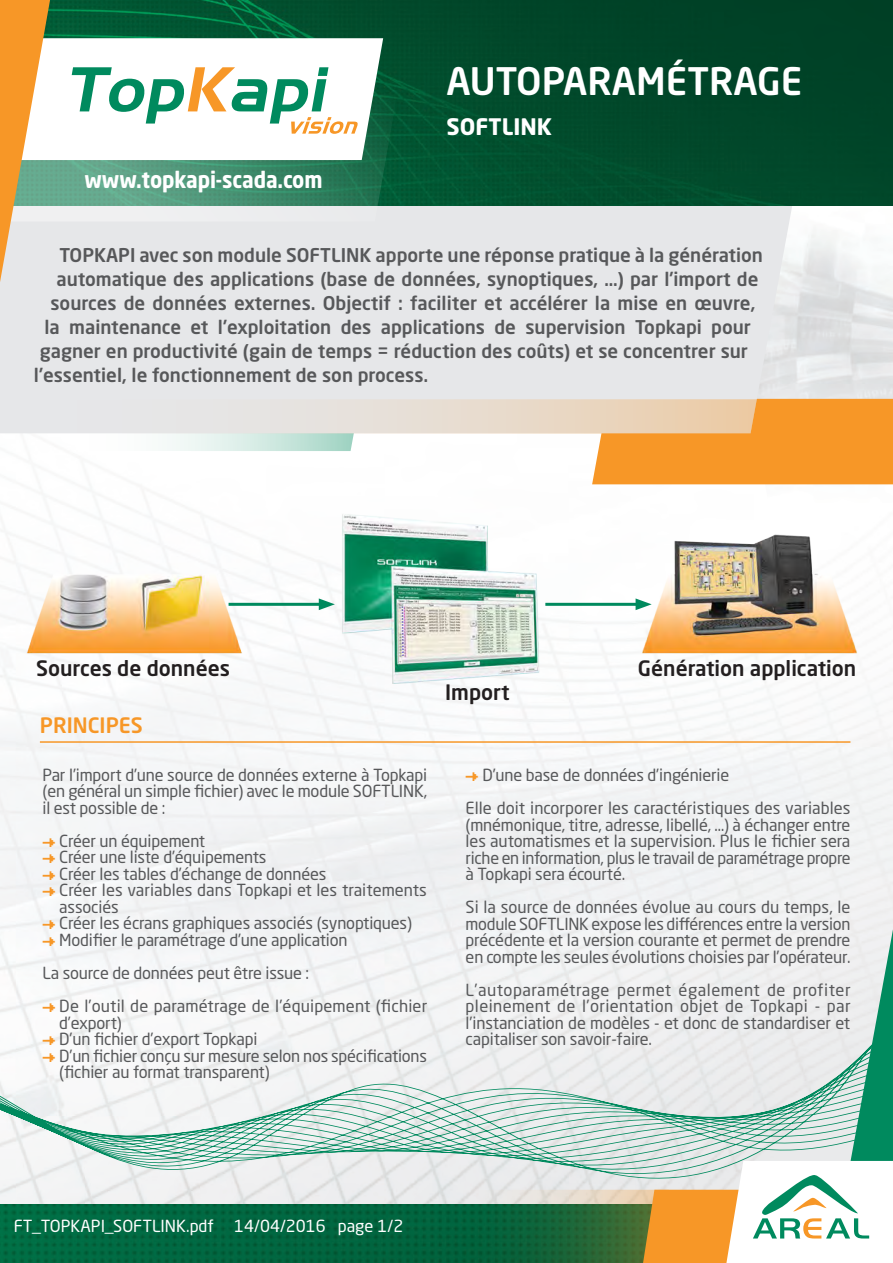
<style>
.page{position:relative;width:893px;height:1263px;background:#fff}
.page>*{position:absolute;margin:0;border:0;box-sizing:border-box;transform-origin:0 0}
.t1{font:500 37.5px "Neo Sans Std";color:#fff}
.t2{font:700 22.5px "Neo Sans Std";letter-spacing:-.005em;color:#fff;scale:.92 1}
.t3{font:700 22.5px "Neo Sans Std";letter-spacing:-.005em;color:#fff}
.t4{font:500 21px "Neo Sans Std";color:#231f20}
.t5{font:500 21px "Neo Sans Std";color:#f79727}
.t6{font:500 18.75px "Neo Sans Std";color:#57585a}
.t7{font:16.5px/16.5px "Neo Sans Std";letter-spacing:-.01em;color:#57585a;text-align:justify}
.t8{font:16.5px/16.5px "Neo Sans Std";letter-spacing:.01em;color:#57585a}
.t9{font:16.5px "Neo Sans Std";color:#fff}
.s1{font-family:"Fleches Left Right";color:#f79727}
</style>
<div class="page">
<svg style="left:0;top:1029px;width:448px;height:149px"></svg>
<hr style="left:40px;top:741px;width:810px;height:2px;background:#f79727">
<div style="left:0;top:206px;width:793px;height:227px;background:#e6e7e9"></div>
<svg style="left:13px;top:399px;width:880px;height:85px"></svg>
<img style="left:0;top:1204px;width:448px;height:59px">
<svg style="left:448px;top:929px;width:445px;height:334px"></svg>
<img style="left:50px;top:0;width:843px;height:206px">
<svg style="left:50px;top:94px;width:347px;height:127px;background:#6aa38c"></svg>
<svg style="left:50px;top:38px;width:333px;height:122px"></svg>
<svg style="left:72px;top:67px;width:286px;height:67px"></svg>
<svg style="left:0;top:0;width:50px;height:282px"></svg>
<img style="left:26px;top:513px;width:850px;height:170px">
<hr style="left:229px;top:603px;width:95px;height:3px;background:#008a5e">
<svg style="left:319px;top:598px;width:16px;height:12px"></svg>
<hr style="left:545px;top:603px;width:96px;height:3px;background:#008a5e">
<svg style="left:636px;top:598px;width:16px;height:12px"></svg>
<p class="t2" style="left:85px;top:165px;width:260px">www.topkapi-scada.com</p>
<p class="t1" style="left:446px;top:57px;width:357px">AUTOPARAMÉTRAGE</p>
<p class="t3" style="left:446px;top:112px;width:107px">SOFTLINK</p>
<p class="t6" style="left:59px;top:243px;width:705px">TOPKAPI avec son module SOFTLINK apporte une réponse pratique à la génération</p>
<p class="t6" style="left:56px;top:267px;width:704px">automatique des applications (base de données, synoptiques, …) par l’import de</p>
<p class="t6" style="left:50px;top:291px;width:707px">sources de données externes. Objectif : faciliter et accélérer la mise en œuvre,</p>
<p class="t6" style="left:44px;top:315px;width:708px">la maintenance et l’exploitation des applications de supervision Topkapi pour</p>
<p class="t6" style="left:40px;top:339px;width:709px">gagner en productivité (gain de temps = réduction des coûts) et se concentrer sur</p>
<p class="t6" style="left:34px;top:363px;width:396px">l’essentiel, le fonctionnement de son process.</p>
<p class="t4" style="left:36px;top:655px;width:195px">Sources de données</p>
<p class="t5" style="left:40px;top:712px;width:104px">PRINCIPES</p>
<p class="t7" style="left:43px;top:766px;width:386px">Par l’import d’une source de données externe à Topkapi (en général un simple fichier) avec le module SOFTLINK, il est possible de :</p>
<p class="t7" style="left:43px;top:832px;width:164px"><span class="s1">k</span> Créer un équipement</p>
<p class="t7" style="left:43px;top:849px;width:225px"><span class="s1">k</span> Créer une liste d’équipements</p>
<p class="t7" style="left:43px;top:865px;width:286px"><span class="s1">k</span> Créer les tables d’échange de données</p>
<p class="t7" style="left:59px;top:882px;width:369px;text-indent:-17px"><span class="s1">k</span> Créer les variables dans Topkapi et les traitements associés</p>
<p class="t7" style="left:43px;top:915px;width:371px"><span class="s1">k</span> Créer les écrans graphiques associés (synoptiques)</p>
<p class="t7" style="left:43px;top:931px;width:306px"><span class="s1">k</span> Modifier le paramétrage d’une application</p>
<p class="t7" style="left:43px;top:964px;width:268px">La source de données peut être issue :</p>
<p class="t8" style="left:59px;top:997px;width:370px;text-indent:-17px"><span class="s1">k</span> De l’outil de paramétrage de l’équipement (fichier d’export)</p>
<p class="t7" style="left:43px;top:1030px;width:216px"><span class="s1">k</span> D’un fichier d’export Topkapi</p>
<p class="t7" style="left:59px;top:1047px;width:369px;text-indent:-17px"><span class="s1">k</span> D’un fichier conçu sur mesure selon nos spécifications (fichier au format transparent)</p>
<p class="t4" style="left:445px;top:678px;width:66px">Import</p>
<p class="t4" style="left:638px;top:655px;width:220px">Génération application</p>
<p class="t7" style="left:466px;top:767px;width:265px"><span class="s1">k</span> D’une base de données d’ingénierie</p>
<p class="t7" style="left:466px;top:800px;width:387px">Elle doit incorporer les caractéristiques des variables (mnémonique, titre, adresse, libellé, …) à échanger entre les automatismes et la supervision. Plus le fichier sera riche en information, plus le travail de paramétrage propre à Topkapi sera écourté.</p>
<p class="t7" style="left:466px;top:899px;width:387px">Si la source de données évolue au cours du temps, le module SOFTLINK expose les différences entre la version précédente et la version courante et permet de prendre en compte les seules évolutions choisies par l’opérateur.</p>
<p class="t7" style="left:466px;top:981px;width:387px">L’autoparamétrage permet également de profiter pleinement de l’orientation objet de Topkapi - par l’instanciation de modèles - et donc de standardiser et capitaliser son savoir-faire.</p>
<p class="t9" style="left:14px;top:1215px;width:391px">FT_TOPKAPI_SOFTLINK.pdf 14/04/2016 page 1/2</p>
</div>
